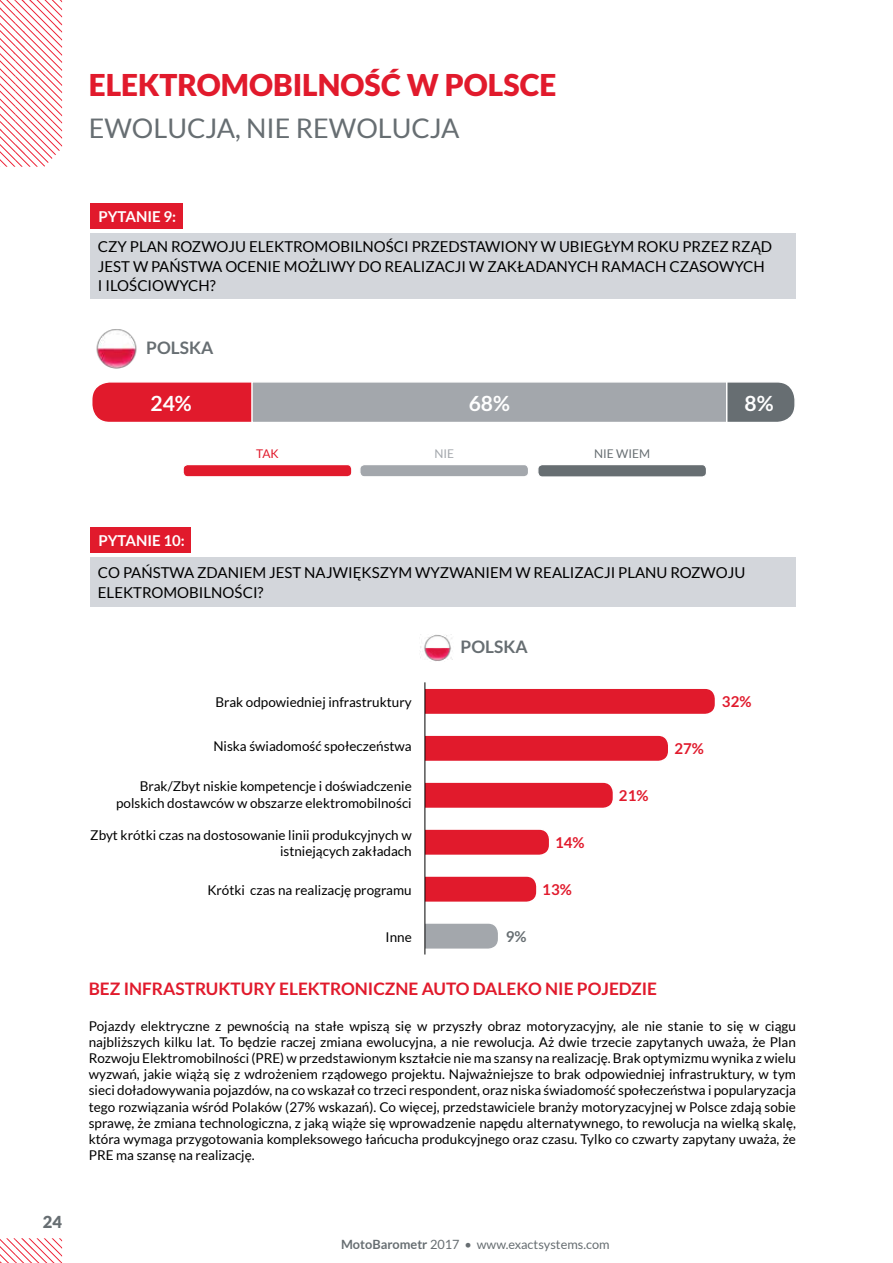
<style>
.page{position:relative;width:893px;height:1263px;background:#fff}
.page>*{position:absolute;margin:0;border:0;box-sizing:border-box;transform-origin:0 0}
.t1{font:900 30px "Lato";color:#e11a2c}
.t2{font:27px "Lato";color:#676e72}
.t3{font:700 21px "Lato";color:#fff}
.t4{font:700 17.25px "Lato";color:#e11a2c}
.t5{font:700 17.25px "Lato";color:#676e72}
.t6{font:900 16.5px "Lato";color:#676e72}
.t7{font:15px/19.5px "Lato";color:#000}
.t8{font:700 15px "Lato";color:#fff}
.t9{font:700 15px "Lato";color:#e11a2c}
.t10{font:700 15px "Lato";color:#676e72}
.t11{font:13.5px/16.2px "Lato";color:#000;text-align:right}
.t12{font:12.75px "Lato";color:#676e72}
.t13{font:12px "Lato";color:#676e72}
.t14{font:12px "Lato";color:#e11a2c}
.t15{font:12px "Lato";color:#a3a7ac}
.s1{font-weight:700}
</style>
<div class="page">
<div style="left:90px;top:203px;width:93px;height:25px;background:#e11a2c"></div>
<div style="left:90px;top:233px;width:706px;height:66px;background:#d3d6db"></div>
<div style="left:544px;top:382px;width:251px;height:40px;background:#676e72;border-radius:18px"></div>
<div style="left:543px;top:381px;width:253px;height:42px;border:2px solid #fff;border-radius:18px"></div>
<div style="left:92px;top:382px;width:189px;height:40px;background:#e11a2c;border-radius:18px"></div>
<div style="left:91px;top:381px;width:190px;height:42px;border:2px solid #fff;border-radius:18px"></div>
<div style="left:251px;top:381px;width:476px;height:42px;background:#a3a7ac;border:2px solid #fff"></div>
<div style="left:183px;top:465px;width:169px;height:12px;background:#e11a2c;border-radius:4px"></div>
<div style="left:183px;top:464px;width:169px;height:13px;border:1px solid #fff;border-radius:4px"></div>
<div style="left:360px;top:465px;width:168px;height:12px;background:#a3a7ac;border-radius:4px"></div>
<div style="left:359px;top:464px;width:170px;height:13px;border:1px solid #fff;border-radius:4px"></div>
<div style="left:538px;top:465px;width:168px;height:12px;background:#676e72;border-radius:5px"></div>
<div style="left:537px;top:464px;width:170px;height:14px;border:1px solid #fff;border-radius:5px"></div>
<img style="left:96px;top:329px;width:41px;height:40px">
<div style="left:90px;top:527px;width:101px;height:25px;background:#e11a2c"></div>
<div style="left:90px;top:557px;width:706px;height:50px;background:#d3d6db"></div>
<img style="left:420px;top:635px;width:33px;height:26px">
<div style="left:415px;top:688px;width:300px;height:26px;background:#e11a2c;border-radius:10px"></div>
<div style="left:414px;top:687px;width:302px;height:28px;border:2px solid #fff;border-radius:10px"></div>
<div style="left:415px;top:735px;width:254px;height:26px;background:#e11a2c;border-radius:10px"></div>
<div style="left:414px;top:734px;width:255px;height:28px;border:2px solid #fff;border-radius:10px"></div>
<div style="left:415px;top:782px;width:198px;height:26px;background:#e11a2c;border-radius:10px"></div>
<div style="left:414px;top:781px;width:200px;height:28px;border:2px solid #fff;border-radius:10px"></div>
<div style="left:415px;top:829px;width:135px;height:26px;background:#e11a2c;border-radius:10px"></div>
<div style="left:414px;top:828px;width:136px;height:28px;border:2px solid #fff;border-radius:10px"></div>
<div style="left:415px;top:876px;width:122px;height:26px;background:#e11a2c;border-radius:10px"></div>
<div style="left:414px;top:875px;width:124px;height:28px;border:2px solid #fff;border-radius:10px"></div>
<div style="left:415px;top:923px;width:84px;height:26px;background:#a3a7ac;border-radius:10px"></div>
<div style="left:414px;top:922px;width:85px;height:28px;border:2px solid #fff;border-radius:10px"></div>
<div style="left:414px;top:682px;width:11px;height:367px;background:#fff"></div>
<hr style="left:425px;top:682px;width:1px;height:272px;background:#000">
<svg style="left:0;top:1238px;width:62px;height:25px"></svg>
<svg style="left:0;top:0;width:63px;height:167px"></svg>
<h1 class="t1" style="left:89px;top:67px;width:469px">ELEKTROMOBILNOŚĆ W POLSCE</h1>
<h2 class="t2" style="left:89px;top:113px;width:372px">EWOLUCJA, NIE REWOLUCJA</h2>
<p class="t8" style="left:98px;top:208px;width:79px">PYTANIE 9:</p>
<p class="t7" style="left:98px;top:237px;width:676px">CZY PLAN ROZWOJU ELEKTROMOBILNOŚCI PRZEDSTAWIONY W UBIEGŁYM ROKU PRZEZ RZĄD<br>JEST W PAŃSTWA OCENIE MOŻLIWY DO REALIZACJI W ZAKŁADANYCH RAMACH CZASOWYCH<br>I ILOŚCIOWYCH?</p>
<p class="t5" style="left:146px;top:338px;width:69px">POLSKA</p>
<h3 class="t3" style="left:150px;top:391px;width:43px">24%</h3>
<h3 class="t3" style="left:469px;top:391px;width:43px">68%</h3>
<h3 class="t3" style="left:744px;top:391px;width:31px">8%</h3>
<p class="t14" style="left:256px;top:447px;width:24px">TAK</p>
<p class="t15" style="left:434px;top:447px;width:21px">NIE</p>
<p class="t13" style="left:594px;top:447px;width:57px">NIE WIEM</p>
<p class="t6" style="left:43px;top:1212px;width:21px">24</p>
<p class="t8" style="left:98px;top:532px;width:88px">PYTANIE 10:</p>
<p class="t7" style="left:98px;top:563px;width:649px">CO PAŃSTWA ZDANIEM JEST NAJWIĘKSZYM WYZWANIEM W REALIZACJI PLANU ROZWOJU<br>ELEKTROMOBILNOŚCI?</p>
<p class="t11" style="left:215px;top:694px;width:198px">Brak odpowiedniej infrastruktury</p>
<p class="t11" style="left:213px;top:738px;width:200px">Niska świadomość społeczeństwa</p>
<p class="t11" style="left:116px;top:778px;width:297px">Brak/Zbyt niskie kompetencje i doświadczenie polskich dostawców w obszarze elektromobilności</p>
<p class="t11" style="left:90px;top:826px;width:323px">Zbyt krótki czas na dostosowanie linii produkcyjnych w istniejących zakładach</p>
<p class="t11" style="left:207px;top:881px;width:206px">Krótki czas na realizację programu</p>
<p class="t11" style="left:385px;top:928px;width:28px">Inne</p>
<p class="t5" style="left:461px;top:637px;width:69px">POLSKA</p>
<p class="t10" style="left:506px;top:928px;width:22px">9%</p>
<p class="t9" style="left:555px;top:834px;width:31px">14%</p>
<p class="t9" style="left:542px;top:881px;width:31px">13%</p>
<p class="t9" style="left:619px;top:787px;width:31px">21%</p>
<p class="t4" style="left:89px;top:979px;width:570px">BEZ INFRASTRUKTURY ELEKTRONICZNE AUTO DALEKO NIE POJEDZIE</p>
<p class="t9" style="left:674px;top:740px;width:31px">27%</p>
<p class="t9" style="left:722px;top:693px;width:31px">32%</p>
<p class="t11" style="left:89px;top:1017px;width:709px;text-align:justify">Pojazdy elektryczne z pewnością na stałe wpiszą się w przyszły obraz motoryzacyjny, ale nie stanie to się w ciągu najbliższych kilku lat. To będzie raczej zmiana ewolucyjna, a nie rewolucja. Aż dwie trzecie zapytanych uważa, że Plan Rozwoju Elektromobilności (PRE) w przedstawionym kształcie nie ma szansy na realizację. Brak optymizmu wynika z wielu wyzwań, jakie wiążą się z wdrożeniem rządowego projektu. Najważniejsze to brak odpowiedniej infrastruktury, w tym sieci doładowywania pojazdów, na co wskazał co trzeci respondent, oraz niska świadomość społeczeństwa i popularyzacja tego rozwiązania wśród Polaków (27% wskazań). Co więcej, przedstawiciele branży motoryzacyjnej w Polsce zdają sobie sprawę, że zmiana technologiczna, z jaką wiąże się wprowadzenie napędu alternatywnego, to rewolucja na wielką skalę, która wymaga przygotowania kompleksowego łańcucha produkcyjnego oraz czasu. Tylko co czwarty zapytany uważa, że PRE ma szansę na realizację.</p>
<p class="t12" style="left:341px;top:1237px;width:270px"><span class="s1">MotoBarometr</span> 2017 • www.exactsystems.com</p>
</div>
